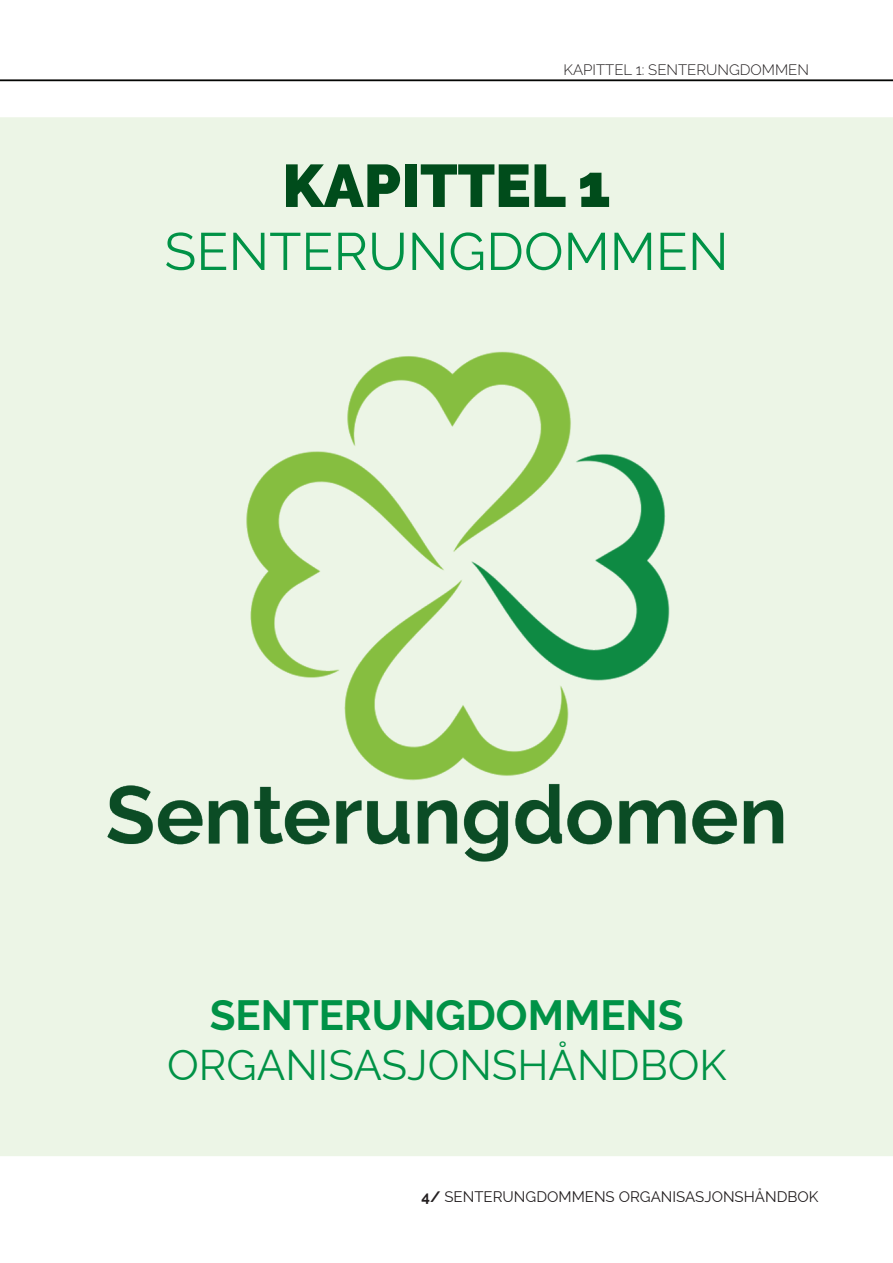
<style>
.page{position:relative;width:893px;height:1263px;background:#fff}
.page>*{position:absolute;margin:0;border:0;box-sizing:border-box;transform-origin:0 0}
.t1{font:900 60px "Raleway";color:#004c1b}
.t2{font:52.5px "Raleway";color:#009246}
.t3{font:42px "Raleway";color:#009246}
.t4{font:700 42px "Raleway";color:#009246}
.t5{font:15px "Raleway";color:#231f20}
.t6{font:300 15px "Raleway";color:#231f20}
.s1{font-weight:700}
</style>
<div class="page">
<img style="left:0;top:79px;width:893px;height:1077px">
<img style="left:97px;top:291px;width:699px;height:699px">
<p class="t6" style="left:564px;top:61px;width:247px">KAPITTEL 1: SENTERUNGDOMMEN</p>
<h1 class="t1" style="left:282px;top:151px;width:330px">KAPITTEL 1</h1>
<h2 class="t2" style="left:164px;top:221px;width:566px">SENTERUNGDOMMEN</h2>
<h3 class="t4" style="left:210px;top:991px;width:475px">SENTERUNGDOMMENS</h3>
<h3 class="t3" style="left:167px;top:1041px;width:561px">ORGANISASJONSHÅNDBOK</h3>
<p class="t5" style="left:422px;top:1187px;width:398px"><span class="s1">4/</span> SENTERUNGDOMMENS ORGANISASJONSHÅNDBOK</p>
</div>
